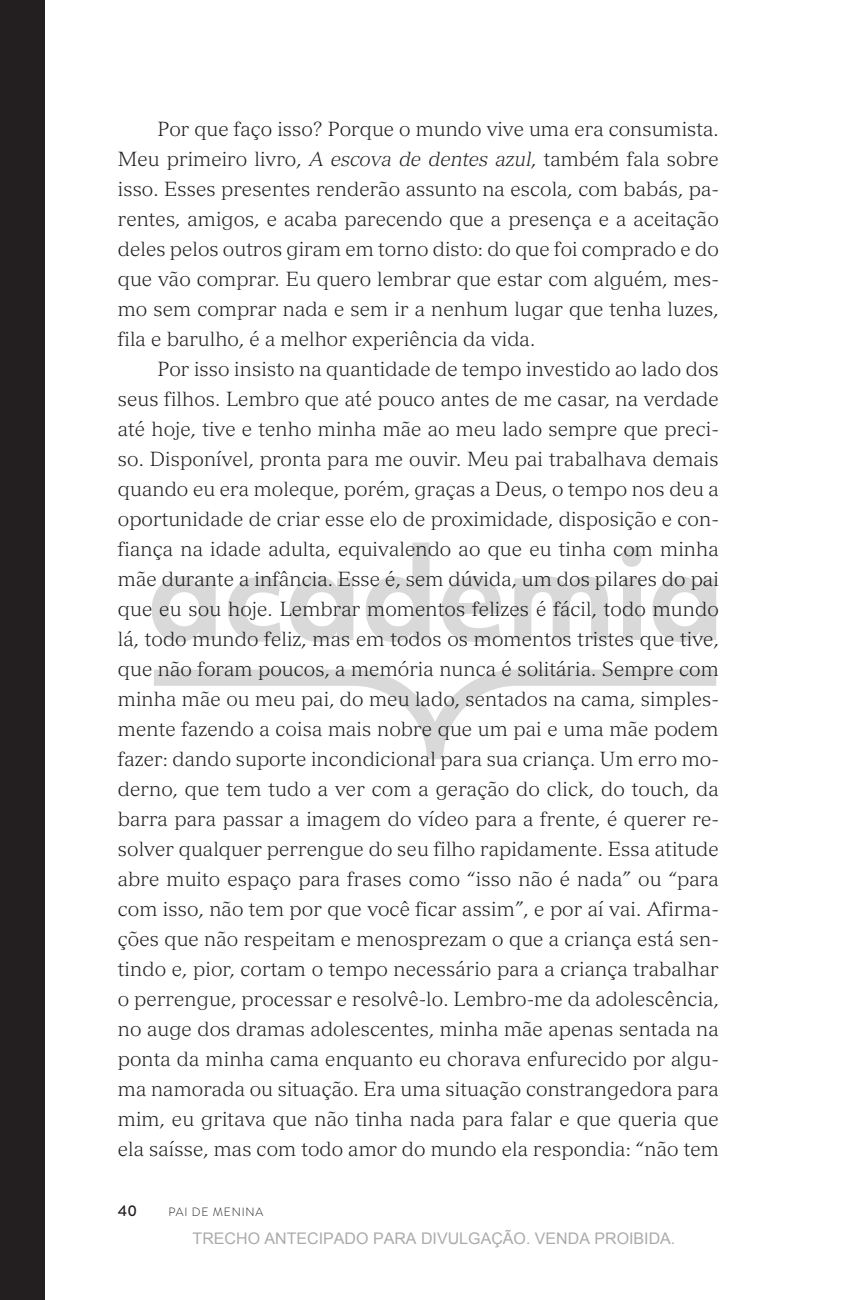
<style>
.page{position:relative;width:868px;height:1300px;background:#fff}
.page>*{position:absolute;margin:0;border:0;box-sizing:border-box;transform-origin:0 0}
.t1{font:300 20px/30px "Versailles LT Std";color:#231f20;text-align:justify}
.t2{font:16px "Arial";color:#ababab}
.t3{font:500 15px "Brandon Text";color:#231f20}
.t4{font:300 12px "Brandon Text";letter-spacing:.07em;color:#231f20}
.s1{font-style:italic}
</style>
<div class="page">
<div style="left:0;top:0;width:44px;height:1300px;background:#231f20"></div>
<svg style="left:154px;top:670px;width:562px;height:89px"></svg>
<svg style="left:152px;top:576px;width:64px;height:66px"></svg>
<svg style="left:228px;top:577px;width:53px;height:65px"></svg>
<svg style="left:289px;top:576px;width:64px;height:66px"></svg>
<svg style="left:366px;top:542px;width:64px;height:100px"></svg>
<svg style="left:442px;top:576px;width:59px;height:66px"></svg>
<svg style="left:514px;top:576px;width:94px;height:64px"></svg>
<svg style="left:622px;top:547px;width:20px;height:20px"></svg>
<div style="left:623px;top:578px;width:17px;height:62px;background:#d9d9d9"></div>
<svg style="left:652px;top:576px;width:64px;height:66px"></svg>
<p class="t1" style="left:118px;top:114px;width:603px;text-indent:40px">Por que faço isso? Porque o mundo vive uma era consumista.<br>Meu primeiro livro, <span class="s1">A escova de dentes azul</span>, também fala sobre isso. Esses presentes renderão assunto na escola, com babás, pa&shy;rentes, amigos, e acaba parecendo que a presença e a aceitação deles pelos outros giram em torno disto: do que foi comprado e do que vão comprar. Eu quero lembrar que estar com alguém, mes&shy;mo sem comprar nada e sem ir a nenhum lugar que tenha luzes, fila e barulho, é a melhor experiência da vida.</p>
<p class="t1" style="left:118px;top:354px;width:603px;text-indent:40px">Por isso insisto na quantidade de tempo investido ao lado dos seus filhos. Lembro que até pouco antes de me casar, na verdade até hoje, tive e tenho minha mãe ao meu lado sempre que preci&shy;so. Disponível, pronta para me ouvir. Meu pai trabalhava demais quando eu era moleque, porém, graças a Deus, o tempo nos deu a oportunidade de criar esse elo de proximidade, disposição e con&shy;fiança na idade adulta, equivalendo ao que eu tinha com minha mãe durante a infância. Esse é, sem dúvida, um dos pilares do pai que eu sou hoje. Lembrar momentos felizes é fácil, todo mundo lá, todo mundo feliz, mas em todos os momentos tristes que tive, que não foram poucos, a memória nunca é solitária. Sempre com minha mãe ou meu pai, do meu lado, sentados na cama, simples&shy;mente fazendo a coisa mais nobre que um pai e uma mãe podem fazer: dando suporte incondicional para sua criança. Um erro mo&shy;derno, que tem tudo a ver com a geração do click, do touch, da barra para passar a imagem do vídeo para a frente, é querer re&shy;solver qualquer perrengue do seu filho rapidamente. Essa atitude abre muito espaço para frases como “isso não é nada” ou “para com isso, não tem por que você ficar assim”, e por aí vai. Afirma&shy;ções que não respeitam e menosprezam o que a criança está sen&shy;tindo e, pior, cortam o tempo necessário para a criança trabalhar o perrengue, processar e resolvê-‑lo. Lembro-‑me da adolescência, no auge dos dramas adolescentes, minha mãe apenas sentada na ponta da minha cama enquanto eu chorava enfurecido por algu&shy;ma namorada ou situação. Era uma situação constrangedora para mim, eu gritava que não tinha nada para falar e que queria que ela saísse, mas com todo amor do mundo ela respondia: “não tem</p>
<p class="t3" style="left:118px;top:1200px;width:21px">40</p>
<p class="t4" style="left:168px;top:1203px;width:96px">PAI DE MENINA</p>
<p class="t2" style="left:193px;top:1228px;width:484px">TRECHO ANTECIPADO PARA DIVULGAÇÃO. VENDA PROIBIDA.</p>
</div>
